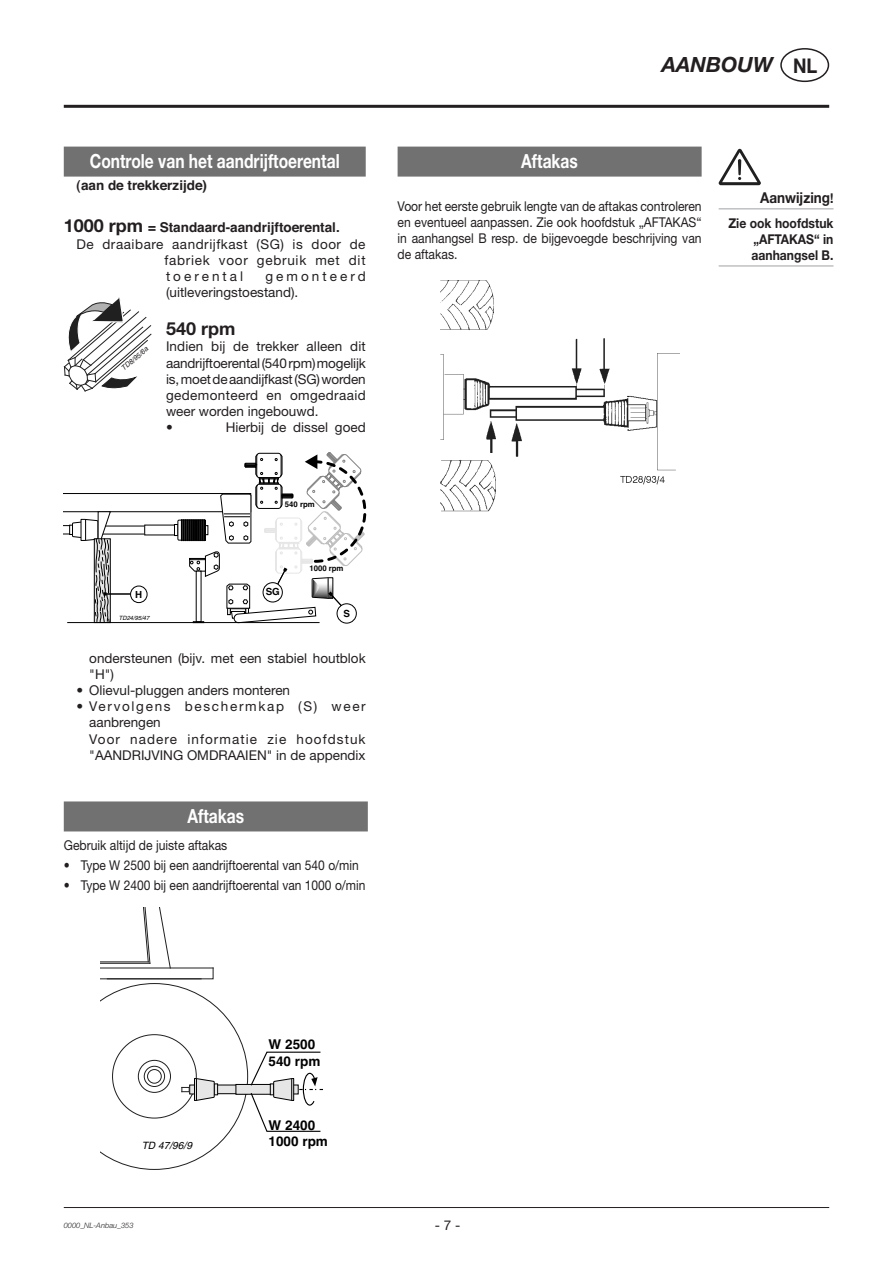
<style>
.page{position:relative;width:893px;height:1263px;background:#fff}
.page>*{position:absolute;margin:0;border:0;box-sizing:border-box;transform-origin:0 0}
.t1{font:italic 700 21px "Helvetica Neue";color:#231f20}
.t2{font:700 20.25px "Helvetica Neue";color:#231f20;scale:.9 1}
.t3{font:700 19.5px "Helvetica Neue";color:#fff;scale:.8 1}
.t4{font:700 18px "Helvetica Neue";color:#231f20}
.t5{font:700 15px "Helvetica Neue";color:#231f20;scale:.9 1}
.t6{font:13.5px/16.2px "Helvetica Neue";color:#231f20}
.t7{font:13.5px/16.2px "Helvetica Neue";color:#231f20;text-align:justify;scale:.9 1}
.t8{font:13.5px/16.2px "Helvetica Neue";letter-spacing:.08em;color:#231f20}
.t9{font:13.5px "Helvetica Neue";color:#231f20;scale:.89 1}
.t10{font:700 13.5px "Helvetica";color:#231f20}
.t11{font:700 13.5px/16.2px "Helvetica Neue";color:#231f20;text-align:justify;scale:.9 1}
.t12{font:700 13.5px/16.2px "Helvetica";color:#000}
.t13{font:italic 10.05px "Helvetica";color:#000}
.t14{font:700 9.75px "Helvetica";color:#000}
.t15{font:700 7.8px "Helvetica";color:#000}
.t16{font:italic 300 7.5px "Helvetica Neue";color:#231f20}
.t17{font:italic 7.05px "Helvetica";color:#231f20}
.t18{font:italic 5.85px "Helvetica";color:#000}
.s1{font-family:"Helvetica Neue";font-size:18px}
.s2{font-size:13.5px}
</style>
<div class="page">
<hr style="left:64px;top:105px;width:765px;height:3px;background:#231f20">
<hr style="left:64px;top:1207px;width:765px;height:1px;background:#231f20">
<div style="left:780px;top:48px;width:49px;height:34px;border:2px solid #231f20;border-radius:50%"></div>
<div style="left:398px;top:147px;width:304px;height:30px;background:#717171"></div>
<img style="left:441px;top:280px;width:239px;height:232px">
<svg style="left:101px;top:907px;width:222px;height:262px"></svg>
<div style="left:64px;top:801px;width:304px;height:30px;background:#717171"></div>
<hr style="left:719px;top:208px;width:114px;height:1px;background:#b0b1b3">
<hr style="left:719px;top:265px;width:114px;height:2px;background:#b0b1b3">
<svg style="left:719px;top:149px;width:42px;height:36px"></svg>
<div style="left:64px;top:147px;width:302px;height:30px;background:#717171"></div>
<svg style="left:64px;top:297px;width:88px;height:94px"></svg>
<div style="left:337px;top:603px;width:20px;height:21px;border:1px solid #000;border-radius:50%"></div>
<svg style="left:64px;top:452px;width:303px;height:171px"></svg>
<div style="left:130px;top:585px;width:18px;height:18px;border:1px solid #000;border-radius:50%"></div>
<h1 class="t1" style="left:662px;top:57px;width:113px">AANBOUW</h1>
<h2 class="t2" style="left:793px;top:58px;width:29px">NL</h2>
<h3 class="t3" style="left:90px;top:154px;width:314px">Controle van het aandrijftoerental</h3>
<p class="t10" style="left:77px;top:181px;width:132px">(aan de trekkerzijde)</p>
<p class="t10" style="left:64px;top:223px;width:278px"><span class="s1">1000 rpm</span> = Standaard-aandrijftoerental.</p>
<p class="t6" style="left:164px;top:237px;width:203px;text-align:justify;text-indent:-88px">De draaibare aandrijfkast (SG) is door de fabriek voor gebruik met dit toerental</p>
<p class="t6" style="left:166px;top:270px;width:201px;text-indent:99px">gemonteerd (uitleveringstoestand).</p>
<h3 class="t4" style="left:166px;top:322px;width:71px">540 rpm</h3>
<p class="t6" style="left:166px;top:340px;width:201px">Indien bij de trekker alleen dit aandrijftoerental (540 rpm) mogelijk is, moet de aandijfkast (SG) worden gedemonteerd en omgedraaid weer worden ingebouwd.<br>•</p>
<p class="t17" style="left:121px;top:367px;width:35px;rotate:-41deg">TD8/95/6a</p>
<p class="t6" style="left:226px;top:421px;width:141px">Hierbij de dissel goed</p>
<p class="t15" style="left:285px;top:501px;width:31px">540 rpm</p>
<p class="t14" style="left:135px;top:591px;width:9px">H</p>
<p class="t18" style="left:119px;top:616px;width:32px">TD24/95/47</p>
<p class="t14" style="left:266px;top:588px;width:16px">SG</p>
<p class="t15" style="left:309px;top:565px;width:36px">1000 rpm</p>
<p class="t14" style="left:344px;top:610px;width:8px">S</p>
<p class="t6" style="left:89px;top:651px;width:278px">ondersteunen (bijv. met een stabiel houtblok "H")</p>
<p class="t6" style="left:77px;top:683px;width:215px">• Olievul-pluggen anders monteren</p>
<p class="t8" style="left:89px;top:700px;width:278px;text-indent:-13px">• Vervolgens beschermkap (S) weer aanbrengen<br>Voor nadere informatie zie hoofdstuk "AANDRIJVING OMDRAAIEN" in de appendix</p>
<h3 class="t3" style="left:187px;top:809px;width:72px">Aftakas</h3>
<p class="t7" style="left:64px;top:838px;width:183px">Gebruik altijd de juiste aftakas</p>
<p class="t9" style="left:64px;top:860px;width:333px">• Type W 2500 bij een aandrijftoerental van 540 o/min</p>
<p class="t9" style="left:64px;top:881px;width:340px">• Type W 2400 bij een aandrijftoerental van 1000 o/min</p>
<h3 class="t3" style="left:521px;top:154px;width:72px">Aftakas</h3>
<p class="t7" style="left:398px;top:199px;width:339px">Voor het eerste gebruik lengte van de aftakas controleren en eventueel aanpassen. Zie ook hoofdstuk „AFTAKAS“ in aanhangsel B resp. de bijgevoegde beschrijving van de aftakas.</p>
<p class="t5" style="left:760px;top:192px;width:83px">Aanwijzing<span class="s2">!</span></p>
<p class="t11" style="left:752px;top:216px;width:93px;text-indent:-23px">Zie ook hoofdstuk „AFTAKAS“ in aanhangsel B.</p>
<p class="t13" style="left:142px;top:1142px;width:52px">TD 47/96/9</p>
<p class="t16" style="left:64px;top:1222px;width:71px">0000_NL-Anbau_353</p>
<p class="t12" style="left:269px;top:1038px;width:53px">W 2500<br>540 rpm</p>
<p class="t12" style="left:269px;top:1118px;width:61px">W 2400<br>1000 rpm</p>
<p class="t6" style="left:435px;top:1218px;width:27px">- 7 -</p>
</div>
